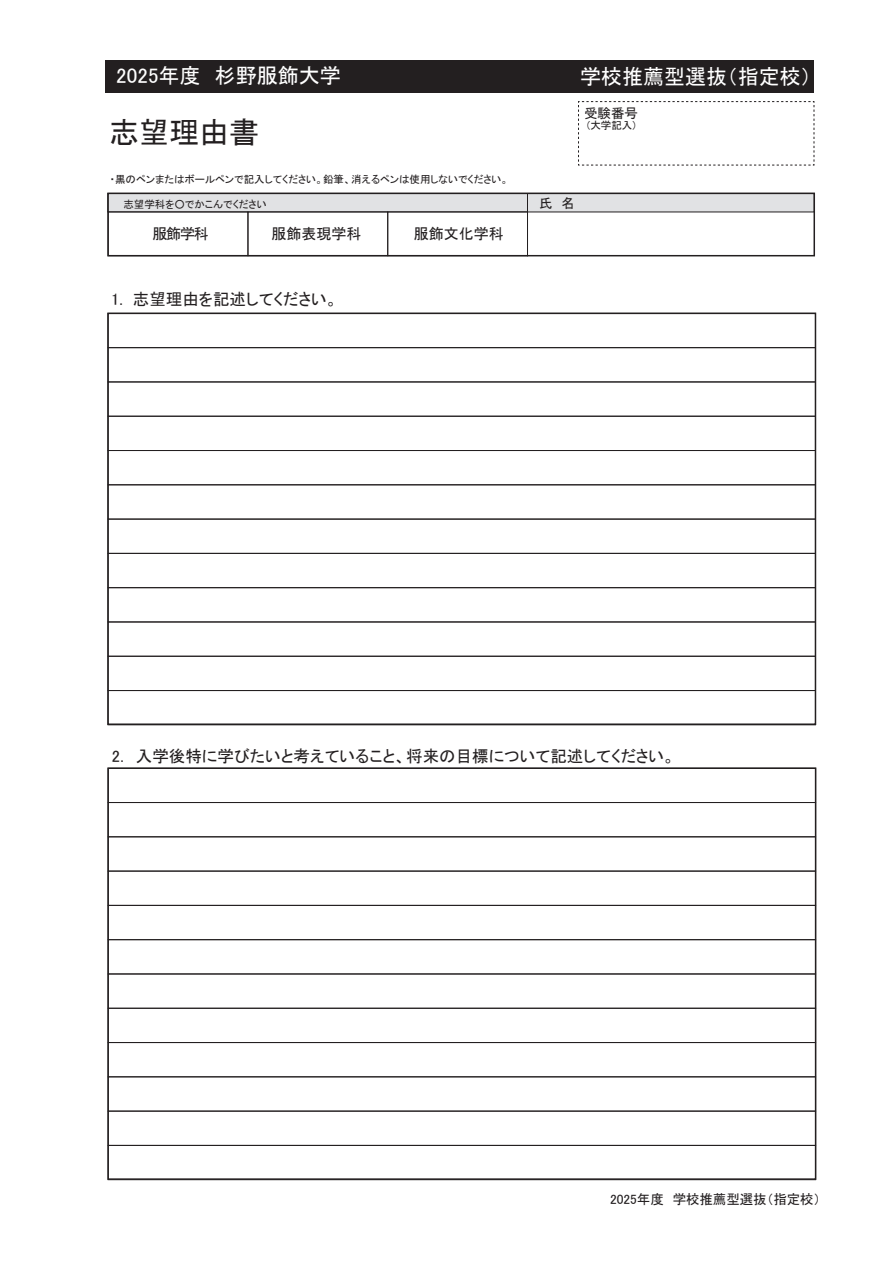
<style>
.page{position:relative;width:893px;height:1263px;background:#fff}
.page>*{position:absolute;margin:0;border:0;box-sizing:border-box;transform-origin:0 0}
.t1{font:30px "MS P Gothic";color:#231f20}
.t2{font:21px "MS P Gothic";color:#fff}
.t3{font:16.5px "MS P Gothic";color:#231f20}
.t4{font:15px "MS P Gothic";color:#231f20}
.t5{font:13.5px "MS P Gothic";letter-spacing:-.005em;color:#231f20}
.t6{font:10.5px "MS P Gothic";color:#231f20}
</style>
<div class="page">
<div style="left:106px;top:60px;width:708px;height:32px;background:#231f20"></div>
<div style="left:108px;top:347px;width:707px;height:35px;border:1px solid #231f20"></div>
<div style="left:108px;top:416px;width:707px;height:35px;border:1px solid #231f20"></div>
<div style="left:108px;top:450px;width:707px;height:35px;border:1px solid #231f20"></div>
<div style="left:108px;top:484px;width:707px;height:35px;border:1px solid #231f20"></div>
<div style="left:108px;top:519px;width:707px;height:34px;border:1px solid #231f20"></div>
<div style="left:108px;top:553px;width:707px;height:35px;border:1px solid #231f20"></div>
<div style="left:108px;top:587px;width:707px;height:35px;border:1px solid #231f20"></div>
<div style="left:108px;top:656px;width:707px;height:34px;border:1px solid #231f20"></div>
<div style="left:108px;top:690px;width:707px;height:35px;border:1px solid #231f20"></div>
<div style="left:107px;top:312px;width:709px;height:413px;border:2px solid #231f20"></div>
<div style="left:108px;top:802px;width:708px;height:35px;border:1px solid #231f20"></div>
<div style="left:108px;top:836px;width:708px;height:35px;border:1px solid #231f20"></div>
<div style="left:108px;top:871px;width:708px;height:34px;border:1px solid #231f20"></div>
<div style="left:108px;top:905px;width:708px;height:35px;border:1px solid #231f20"></div>
<div style="left:108px;top:939px;width:708px;height:35px;border:1px solid #231f20"></div>
<div style="left:108px;top:973px;width:708px;height:35px;border:1px solid #231f20"></div>
<div style="left:108px;top:1008px;width:708px;height:34px;border:1px solid #231f20"></div>
<div style="left:108px;top:1042px;width:708px;height:35px;border:1px solid #231f20"></div>
<div style="left:108px;top:1076px;width:708px;height:35px;border:1px solid #231f20"></div>
<div style="left:108px;top:1111px;width:708px;height:34px;border:1px solid #231f20"></div>
<div style="left:108px;top:1145px;width:708px;height:34px;border:1px solid #231f20"></div>
<div style="left:107px;top:767px;width:709px;height:412px;border:2px solid #231f20"></div>
<svg style="left:578px;top:101px;width:237px;height:65px"></svg>
<div style="left:107px;top:193px;width:707px;height:19px;background:#e1e2e4;border:1px solid #231f20"></div>
<div style="left:107px;top:193px;width:708px;height:63px;border:2px solid #231f20"></div>
<hr style="left:527px;top:193px;width:1px;height:63px;background:#231f20">
<div style="left:108px;top:212px;width:140px;height:44px;border:1px solid #231f20"></div>
<div style="left:248px;top:212px;width:140px;height:44px;border:1px solid #231f20"></div>
<div style="left:387px;top:212px;width:141px;height:44px;border:1px solid #231f20"></div>
<h2 class="t2" style="left:116px;top:65px;width:226px">2025年度　杉野服飾大学</h2>
<h2 class="t2" style="left:580px;top:66px;width:232px">学校推薦型選抜（指定校）</h2>
<h1 class="t1" style="left:109px;top:117px;width:151px">志望理由書</h1>
<p class="t6" style="left:110px;top:174px;width:400px">・黒のペンまたはボールペンで記入してください。鉛筆、消えるペンは使用しないでください。</p>
<p class="t6" style="left:123px;top:198px;width:145px">志望学科を○でかこんでください</p>
<h3 class="t4" style="left:152px;top:226px;width:58px">服飾学科</h3>
<h3 class="t4" style="left:272px;top:226px;width:91px">服飾表現学科</h3>
<h3 class="t4" style="left:414px;top:226px;width:91px">服飾文化学科</h3>
<h3 class="t3" style="left:111px;top:291px;width:228px">1. 志望理由を記述してください。</h3>
<p class="t5" style="left:584px;top:106px;width:55px">受験番号</p>
<p class="t6" style="left:587px;top:119px;width:50px">(大学記入)</p>
<p class="t5" style="left:539px;top:197px;width:37px">氏　名</p>
<h3 class="t3" style="left:112px;top:747px;width:565px">2． 入学後特に学びたいと考えていること、将来の目標について記述してください。</h3>
<p class="t5" style="left:610px;top:1192px;width:212px">2025年度　学校推薦型選抜（指定校）</p>
</div>
